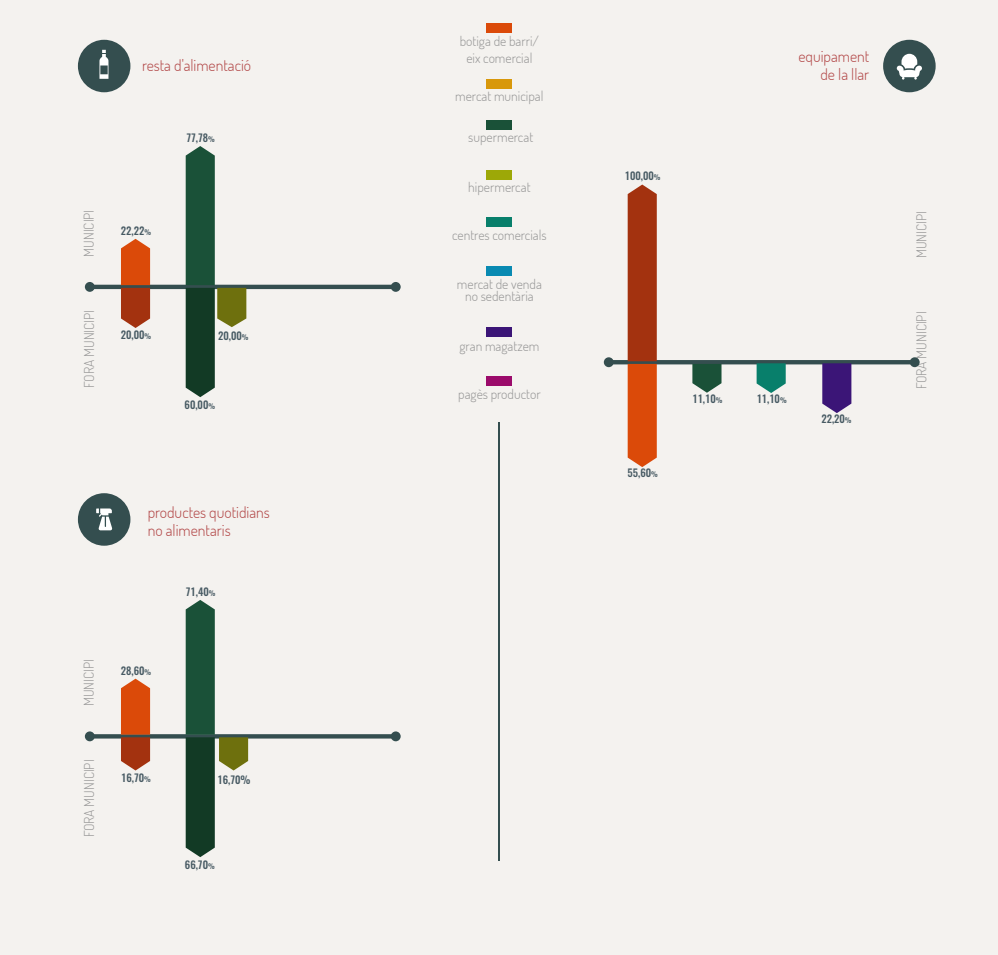
<style>
.page{position:relative;width:998px;height:955px;background:#f4f2ef}
.page>*{position:absolute;margin:0;border:0;box-sizing:border-box;transform-origin:0 0}
.t1{font:300 15.75px/18.4px "Dosis";color:#b24747}
.t2{font:300 13.65px/16.4px "Dosis";color:#969696;text-align:center}
.t3{font:500 10.5px "Oswald";color:#475a63}
.s1{font-size:7px}
</style>
<div class="page">
<div style="left:486px;top:24px;width:26px;height:9px;background:#db4a09"></div>
<div style="left:486px;top:79px;width:26px;height:9px;background:#d8980b"></div>
<div style="left:486px;top:217px;width:26px;height:10px;background:#087f6b"></div>
<div style="left:486px;top:266px;width:26px;height:10px;background:#098ab2"></div>
<div style="left:486px;top:327px;width:26px;height:10px;background:#3b1577"></div>
<hr style="left:498px;top:422px;width:2px;height:439px;background:#344e4f">
<div style="left:78px;top:40px;width:52px;height:52px;background:#344e4f;border-radius:50%"></div>
<svg style="left:99px;top:50px;width:9px;height:29px"></svg>
<div style="left:78px;top:493px;width:52px;height:53px;background:#344e4f;border-radius:50%"></div>
<svg style="left:96px;top:508px;width:16px;height:22px"></svg>
<div style="left:883px;top:40px;width:52px;height:52px;background:#344e4f;border-radius:50%"></div>
<svg style="left:896px;top:54px;width:26px;height:26px"></svg>
<hr style="left:90px;top:285px;width:306px;height:4px;background:#344e4f">
<div style="left:85px;top:282px;width:10px;height:10px;background:#344e4f;border-radius:50%"></div>
<div style="left:391px;top:282px;width:9px;height:10px;background:#344e4f;border-radius:50%"></div>
<svg style="left:121px;top:251px;width:29px;height:71px"></svg>
<svg style="left:186px;top:147px;width:60px;height:244px"></svg>
<svg style="left:95px;top:734px;width:296px;height:4px"></svg>
<div style="left:85px;top:731px;width:10px;height:10px;background:#344e4f;border-radius:50%"></div>
<div style="left:391px;top:731px;width:9px;height:10px;background:#344e4f;border-radius:50%"></div>
<svg style="left:121px;top:682px;width:29px;height:88px"></svg>
<svg style="left:692px;top:370px;width:29px;height:21px"></svg>
<svg style="left:756px;top:370px;width:29px;height:21px"></svg>
<svg style="left:822px;top:370px;width:29px;height:39px"></svg>
<svg style="left:627px;top:184px;width:29px;height:283px;background:#c05026"></svg>
<svg style="left:186px;top:612px;width:62px;height:245px"></svg>
<div style="left:106px;top:151px;width:833px;height:13px;background:#f4f2ef"></div>
<svg style="left:185px;top:168px;width:327px;height:14px"></svg>
<svg style="left:185px;top:186px;width:472px;height:13px"></svg>
<svg style="left:185px;top:203px;width:472px;height:13px"></svg>
<svg style="left:185px;top:220px;width:472px;height:14px"></svg>
<svg style="left:121px;top:238px;width:536px;height:13px"></svg>
<svg style="left:121px;top:255px;width:536px;height:13px"></svg>
<svg style="left:106px;top:272px;width:551px;height:14px"></svg>
<svg style="left:106px;top:287px;width:551px;height:14px"></svg>
<svg style="left:121px;top:305px;width:536px;height:13px"></svg>
<svg style="left:126px;top:322px;width:531px;height:14px"></svg>
<svg style="left:185px;top:339px;width:472px;height:14px"></svg>
<svg style="left:185px;top:357px;width:735px;height:13px"></svg>
<svg style="left:185px;top:374px;width:667px;height:14px"></svg>
<svg style="left:191px;top:391px;width:661px;height:14px"></svg>
<div style="left:106px;top:409px;width:833px;height:13px;background:#f4f2ef"></div>
<div style="left:106px;top:426px;width:833px;height:13px;background:#f4f2ef"></div>
<div style="left:106px;top:443px;width:833px;height:14px;background:#f4f2ef"></div>
<div style="left:101px;top:564px;width:833px;height:14px;background:#f4f2ef"></div>
<div style="left:101px;top:582px;width:833px;height:13px;background:#f4f2ef"></div>
<div style="left:101px;top:599px;width:833px;height:13px;background:#f4f2ef"></div>
<div style="left:101px;top:616px;width:833px;height:14px;background:#f4f2ef"></div>
<div style="left:101px;top:634px;width:833px;height:13px;background:#f4f2ef"></div>
<div style="left:101px;top:651px;width:833px;height:13px;background:#f4f2ef"></div>
<div style="left:101px;top:668px;width:833px;height:14px;background:#f4f2ef"></div>
<svg style="left:121px;top:686px;width:127px;height:13px"></svg>
<svg style="left:121px;top:703px;width:127px;height:13px"></svg>
<svg style="left:121px;top:720px;width:279px;height:14px"></svg>
<svg style="left:101px;top:735px;width:300px;height:14px"></svg>
<svg style="left:121px;top:753px;width:128px;height:13px"></svg>
<div style="left:101px;top:770px;width:833px;height:14px;background:#f4f2ef"></div>
<div style="left:101px;top:787px;width:833px;height:14px;background:#f4f2ef"></div>
<div style="left:101px;top:805px;width:833px;height:13px;background:#f4f2ef"></div>
<div style="left:101px;top:822px;width:833px;height:14px;background:#f4f2ef"></div>
<div style="left:101px;top:839px;width:833px;height:14px;background:#f4f2ef"></div>
<div style="left:101px;top:857px;width:833px;height:13px;background:#f4f2ef"></div>
<p class="t2" style="left:80px;top:257px;width:48px;rotate:-90deg">MUNICIPI</p>
<p class="t2" style="left:81px;top:388px;width:79px;rotate:-90deg">FORA MUNICIPI</p>
<p class="t1" style="left:142px;top:55px;width:111px">resta d'alimentació</p>
<p class="t3" style="left:121px;top:225px;width:32px">22,22<span class="s1">%</span></p>
<p class="t3" style="left:186px;top:133px;width:30px">77,78<span class="s1">%</span></p>
<p class="t3" style="left:121px;top:330px;width:32px">20,00<span class="s1">%</span></p>
<p class="t3" style="left:218px;top:330px;width:32px">20,00<span class="s1">%</span></p>
<p class="t3" style="left:185px;top:399px;width:32px">60,00<span class="s1">%</span></p>
<p class="t2" style="left:80px;top:706px;width:48px;rotate:-90deg">MUNICIPI</p>
<p class="t2" style="left:81px;top:837px;width:79px;rotate:-90deg">FORA MUNICIPI</p>
<p class="t1" style="left:148px;top:502px;width:124px">productes quotidians no alimentaris</p>
<p class="t3" style="left:121px;top:665px;width:32px">28,60<span class="s1">%</span></p>
<p class="t3" style="left:186px;top:586px;width:31px">71,40<span class="s1">%</span></p>
<p class="t3" style="left:121px;top:772px;width:31px">16,70<span class="s1">%</span></p>
<p class="t3" style="left:217px;top:774px;width:34px">16,70%</p>
<p class="t3" style="left:185px;top:858px;width:31px">66,70<span class="s1">%</span></p>
<p class="t2" style="left:460px;top:33px;width:81px">botiga de barri/ eix comercial</p>
<p class="t2" style="left:455px;top:88px;width:90px">mercat municipal</p>
<p class="t2" style="left:468px;top:129px;width:66px">supermercat</p>
<p class="t2" style="left:468px;top:179px;width:64px">hipermercat</p>
<p class="t2" style="left:452px;top:226px;width:96px">centres comercials</p>
<p class="t2" style="left:457px;top:277px;width:86px;line-height:12.2px">mercat de venda no sedentària</p>
<p class="t2" style="left:459px;top:337px;width:81px">gran magatzem</p>
<p class="t2" style="left:458px;top:385px;width:84px">pagès productor</p>
<p class="t3" style="left:624px;top:170px;width:37px">100,00<span class="s1">%</span></p>
<p class="t1" style="left:798px;top:46px;width:72px;text-align:right">equipament de la llar</p>
<p class="t3" style="left:627px;top:468px;width:32px">55,60<span class="s1">%</span></p>
<p class="t3" style="left:692px;top:393px;width:32px">11,10<span class="s1">%</span></p>
<p class="t3" style="left:756px;top:393px;width:32px">11,10<span class="s1">%</span></p>
<p class="t3" style="left:821px;top:414px;width:32px">22,20<span class="s1">%</span></p>
<p class="t2" style="left:913px;top:258px;width:48px;rotate:-90deg">MUNICIPI</p>
<p class="t2" style="left:913px;top:389px;width:79px;rotate:-90deg">FORA MUNICIPI</p>
</div>
